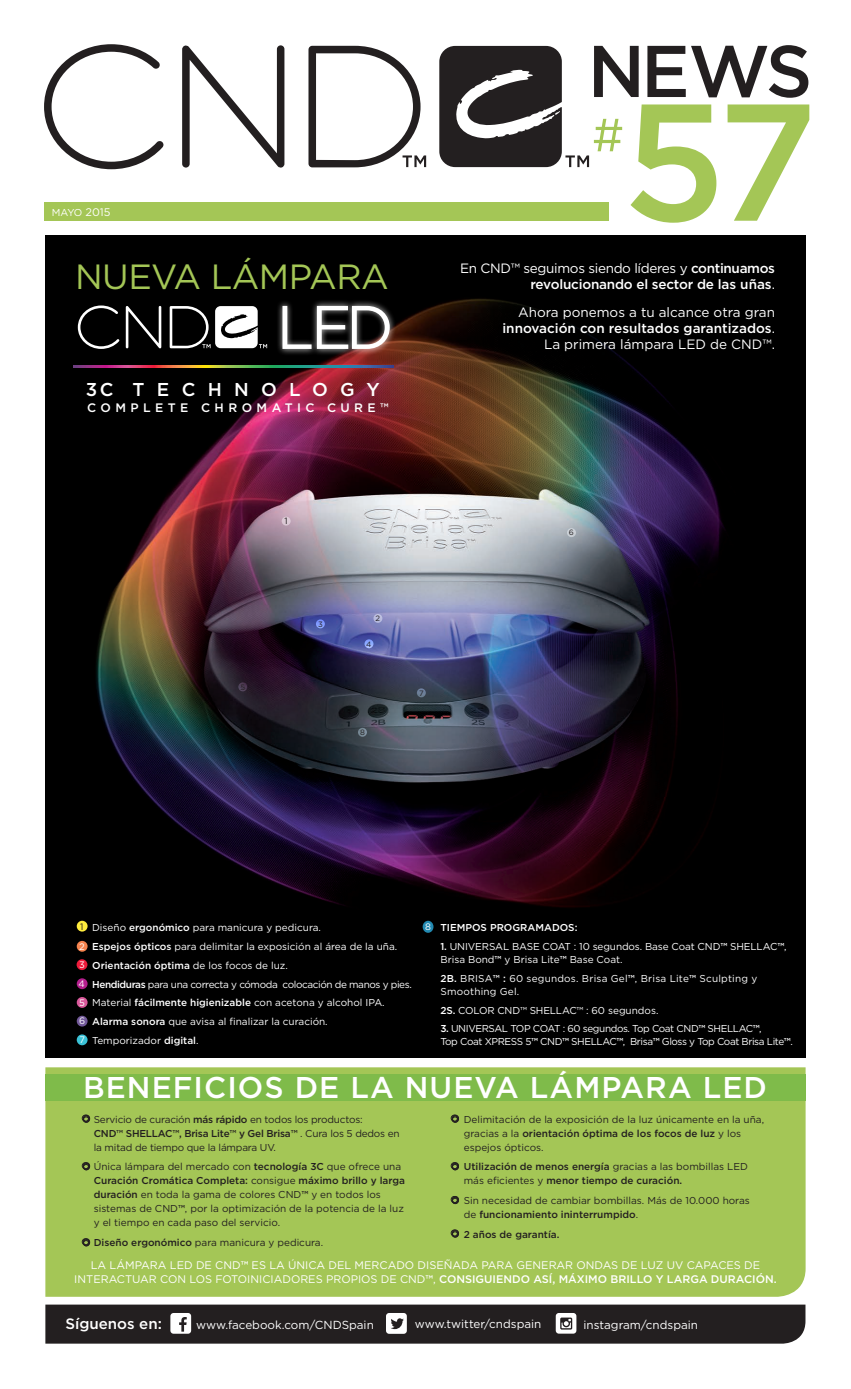
<style>
.page{position:relative;width:851px;height:1389px;background:#fff}
.page>*{position:absolute;margin:0;border:0;box-sizing:border-box;transform-origin:0 0}
.t1{font:500 166.1px "Gotham";color:#a4c656}
.t2{font:500 73.1px "Gotham";color:#231f20}
.t3{font:35px "Gotham";letter-spacing:-.015em;color:#a4c656}
.t4{font:500 30px "Gotham";letter-spacing:.035em;color:#fff}
.t5{font:500 18.6px "Gotham";letter-spacing:.66em;color:#fff}
.t6{font:500 15.1px "Gotham";color:#fff}
.t7{font:13.5px/16px "Gotham";color:#fff;text-align:right}
.t8{font:500 13.5px/16px "Gotham";letter-spacing:-.015em;color:#fff;text-align:right}
.t9{font:500 12.3px "Gotham";letter-spacing:.36em;color:#fff}
.t10{font:11.6px "Gotham";color:#fff}
.t11{font:11px/14.2px "Gotham";color:#fff;text-align:center}
.t12{font:10px/14px "Gotham";color:#231f20}
.t13{font:10px/18.7px "Gotham";letter-spacing:-.01em;color:#fff}
.t14{font:10px/14px "Gotham";letter-spacing:-.02em;color:#231f20}
.t15{font:10px/13px "Gotham";letter-spacing:-.04em;color:#fff}
.t16{font:500 10px/14px "Gotham";color:#231f20}
.t17{font:10px/13px "Gotham";letter-spacing:.02em;color:#fff}
.t18{font:500 10px "Gotham";color:#fff}
.t19{font:9.4px "Gotham";color:#fff}
.t20{font:9.4px "Gotham";color:#231f20}
.t21{font:9.1px "Gotham";color:#231f20}
.t22{font:7.7px "Gotham";color:#231f20}
.s1{font-size:11px}
.s2{font-weight:400}
.s3{font-weight:500}
</style>
<div class="page">
<div style="left:45px;top:1067px;width:760px;height:230px;background:#a4c656"></div>
<img style="left:45px;top:235px;width:760px;height:823px">
<div style="left:44px;top:202px;width:564px;height:19px;background:#a4c656"></div>
<svg style="left:44px;top:44px;width:382px;height:125px"></svg>
<svg style="left:439px;top:46px;width:183px;height:121px"></svg>
<svg style="left:45px;top:1305px;width:760px;height:39px;background:#2d292a"></svg>
<svg style="left:78px;top:306px;width:189px;height:43px"></svg>
<div style="left:276px;top:299px;width:120px;height:57px;background:#fff;opacity:.75"></div>
<svg style="left:282px;top:306px;width:107px;height:43px"></svg>
<svg style="left:74px;top:366px;width:320px;height:1px"></svg>
<div style="left:422px;top:921px;width:11px;height:12px;background:#2289b1;border-radius:50%"></div>
<div style="left:77px;top:921px;width:11px;height:11px;background:#ffec3d;border-radius:50%"></div>
<div style="left:77px;top:959px;width:10px;height:11px;background:#ed1a3a;border-radius:50%"></div>
<div style="left:77px;top:997px;width:11px;height:11px;background:#d9579a;border-radius:50%"></div>
<div style="left:77px;top:1034px;width:11px;height:11px;background:#3ac2d7;border-radius:50%"></div>
<div style="left:77px;top:941px;width:11px;height:11px;background:#f5834e;border-radius:50%"></div>
<div style="left:77px;top:978px;width:11px;height:11px;background:#b41e8d;border-radius:50%"></div>
<div style="left:77px;top:1016px;width:11px;height:11px;background:#725999;border-radius:50%"></div>
<svg style="left:281px;top:517px;width:9px;height:9px"></svg>
<svg style="left:316px;top:619px;width:9px;height:9px"></svg>
<svg style="left:238px;top:682px;width:9px;height:9px"></svg>
<svg style="left:417px;top:688px;width:9px;height:9px"></svg>
<svg style="left:358px;top:728px;width:9px;height:9px"></svg>
<div style="left:373px;top:614px;width:9px;height:9px;background:#b9bcde;border-radius:50%"></div>
<svg style="left:364px;top:639px;width:9px;height:9px"></svg>
<div style="left:567px;top:528px;width:9px;height:9px;background:#ccd1d7;border-radius:50%"></div>
<svg style="left:451px;top:1115px;width:7px;height:7px"></svg>
<svg style="left:451px;top:1163px;width:7px;height:7px"></svg>
<div style="left:452px;top:1197px;width:6px;height:7px;border:1px solid #231f20;border-radius:50%"></div>
<div style="left:452px;top:1196px;width:6px;height:7px;border:1px solid #231f20;border-radius:50%"></div>
<div style="left:451px;top:1196px;width:6px;height:7px;border:1px solid #231f20;border-radius:50%"></div>
<svg style="left:452px;top:1198px;width:5px;height:6px"></svg>
<svg style="left:451px;top:1230px;width:7px;height:7px"></svg>
<div style="left:83px;top:1116px;width:7px;height:6px;border:1px solid #231f20;border-radius:50%"></div>
<div style="left:83px;top:1115px;width:7px;height:6px;border:1px solid #231f20;border-radius:50%"></div>
<div style="left:82px;top:1115px;width:7px;height:6px;border:1px solid #231f20;border-radius:50%"></div>
<svg style="left:83px;top:1117px;width:6px;height:5px"></svg>
<div style="left:83px;top:1163px;width:7px;height:6px;border:1px solid #231f20;border-radius:50%"></div>
<div style="left:82px;top:1163px;width:7px;height:6px;border:1px solid #231f20;border-radius:50%"></div>
<svg style="left:83px;top:1164px;width:6px;height:6px"></svg>
<div style="left:83px;top:1240px;width:7px;height:6px;border:1px solid #231f20;border-radius:50%"></div>
<div style="left:83px;top:1239px;width:7px;height:6px;border:1px solid #231f20;border-radius:50%"></div>
<div style="left:82px;top:1239px;width:7px;height:6px;border:1px solid #231f20;border-radius:50%"></div>
<svg style="left:83px;top:1240px;width:6px;height:6px"></svg>
<div style="left:45px;top:1074px;width:760px;height:27px;background:#7fbb4a"></div>
<p class="t13" style="left:52px;top:203px;width:60px">MAYO <span class="s1">2015</span></p>
<h2 class="t2" style="left:587px;top:23px;width:226px">NEWS</h2>
<h1 class="t1" style="left:622px;top:53px;width:196px">57</h1>
<h3 class="t3" style="left:75px;top:255px;width:315px">NUEVA LÁMPARA</h3>
<h3 class="t8" style="left:460px;top:260px;width:316px"><span class="s2">En CND™ seguimos siendo líderes y</span> continuamos revolucionando el sector de las uñas<span class="s2">.</span></h3>
<h3 class="t7" style="left:502px;top:304px;width:274px">Ahora ponemos a tu alcance otra gran <span class="s3">innovación con resultados garantizados</span>.<br>La primera lámpara LED de CND™.</h3>
<h3 class="t5" style="left:86px;top:377px;width:295px">3C TECHNOLOGY</h3>
<p class="t9" style="left:87px;top:400px;width:303px">COMPLETE CHROMATIC CURE™</p>
<p class="t22" style="left:240px;top:682px;width:6px">5</p>
<p class="t21" style="left:284px;top:515px;width:5px">1</p>
<p class="t22" style="left:318px;top:619px;width:6px">3</p>
<p class="t22" style="left:375px;top:614px;width:6px">2</p>
<p class="t22" style="left:366px;top:639px;width:7px">4</p>
<p class="t22" style="left:360px;top:727px;width:6px">8</p>
<p class="t22" style="left:419px;top:688px;width:6px">7</p>
<p class="t22" style="left:569px;top:528px;width:6px">6</p>
<p class="t20" style="left:80px;top:920px;width:5px">1</p>
<p class="t19" style="left:79px;top:959px;width:7px">3</p>
<p class="t19" style="left:79px;top:996px;width:7px">5</p>
<p class="t19" style="left:80px;top:1034px;width:7px">7</p>
<p class="t13" style="left:92px;top:918px;width:230px">Diseño <span class="s3">ergonómico</span> para manicura y pedicura.</p>
<p class="t19" style="left:425px;top:920px;width:7px">8</p>
<p class="t13" style="left:92px;top:937px;width:321px"><span class="s3">Espejos ópticos</span> para delimitar la exposición al área de la uña.<br><span class="s3">Orientación óptima</span> de los focos de luz.<br><span class="s3">Hendiduras</span> para una correcta y cómoda colocación de manos y pies.<br>Material <span class="s3">fácilmente higienizable</span> con acetona y alcohol IPA.<br><span class="s3">Alarma sonora</span> que avisa al finalizar la curación.<br>Temporizador <span class="s3">digital</span>.</p>
<p class="t19" style="left:79px;top:940px;width:7px">2</p>
<p class="t19" style="left:79px;top:978px;width:8px">4</p>
<p class="t19" style="left:79px;top:1015px;width:8px">6</p>
<p class="t18" style="left:440px;top:921px;width:138px">TIEMPOS PROGRAMADOS:</p>
<p class="t13" style="left:440px;top:940px;width:347px;line-height:13px"><span class="s3">1.</span> UNIVERSAL BASE COAT : 10 segundos. Base Coat CND<span class="s3">™</span> SHELLAC<span class="s3">™</span>,<br>Brisa Bond<span class="s3">™</span> y Brisa Lite<span class="s3">™</span> Base Coat.</p>
<p class="t17" style="left:440px;top:972px;width:318px"><span class="s3">2B.</span> BRISA<span class="s3">™ :</span> 60 segundos. Brisa Gel<span class="s3">™</span>, Brisa Lite<span class="s3">™</span> Sculpting y<br>Smoothing Gel.</p>
<p class="t13" style="left:440px;top:1000px;width:219px"><span class="s3">2S.</span> COLOR CND™ SHELLAC™ : 60 segundos.</p>
<p class="t15" style="left:440px;top:1022px;width:354px"><span class="s3">3.</span> UNIVERSAL TOP COAT : 60 segundos. Top Coat CND<span class="s3">™</span> SHELLAC<span class="s3">™</span>,<br>Top Coat XPRESS 5<span class="s3">™</span> CND<span class="s3">™</span> SHELLAC<span class="s3">™</span>, Brisa<span class="s3">™</span> Gloss y Top Coat Brisa Lite<span class="s3">™</span>.</p>
<h3 class="t4" style="left:83px;top:1068px;width:685px">BENEFICIOS DE LA NUEVA LÁMPARA LED</h3>
<p class="t14" style="left:94px;top:1112px;width:307px">Servicio de curación <span class="s3">más rápido</span> en todos los productos:<br><span class="s3">CND™ SHELLAC™, Brisa Lite™ y Gel Brisa™</span> . Cura los 5 dedos en la mitad de tiempo que la lámpara UV.</p>
<p class="t12" style="left:94px;top:1160px;width:313px">Única lámpara del mercado con <span class="s3">tecnología 3C</span> que ofrece una <span class="s3">Curación Cromática Completa:</span> consigue <span class="s3">máximo brillo y larga duración</span> en toda la gama de colores CND<span class="s3">™</span> y en todos los sistemas de CND<span class="s3">™</span>, por la optimización de la potencia de la luz y el tiempo en cada paso del servicio.</p>
<p class="t12" style="left:94px;top:1235px;width:231px"><span class="s3">Diseño ergonómico</span> para manicura y pedicura.</p>
<p class="t12" style="left:463px;top:1112px;width:302px">Delimitación de la exposición de la luz únicamente en la uña, gracias a la <span class="s3">orientación óptima de los focos de luz</span> y los espejos ópticos.</p>
<p class="t16" style="left:463px;top:1160px;width:285px">Utilización de menos energía <span class="s2">gracias a las bombillas LED más eficientes y</span> menor tiempo de curación.</p>
<p class="t12" style="left:463px;top:1193px;width:287px">Sin necesidad de cambiar bombillas. Más de 10.000 horas de <span class="s3">funcionamiento ininterrumpido</span>.</p>
<p class="t16" style="left:463px;top:1227px;width:97px">2 años de garantía.</p>
<p class="t11" style="left:74px;top:1258px;width:703px">LA LÁMPARA LED DE CND<span class="s3">™</span> ES LA ÚNICA DEL MERCADO DISEÑADA PARA GENERAR ONDAS DE LUZ UV CAPACES DE<br>INTERACTUAR CON LOS FOTOINICIADORES PROPIOS DE CND<span class="s3">™</span>, <span class="s3">CONSIGUIENDO ASÍ, MÁXIMO BRILLO Y LARGA DURACIÓN.</span></p>
<h3 class="t6" style="left:65px;top:1313px;width:98px">Síguenos en:</h3>
<p class="t10" style="left:196px;top:1317px;width:179px">www.facebook.com/CNDSpain</p>
<p class="t10" style="left:415px;top:1316px;width:128px">www.twitter/cndspain</p>
<p class="t10" style="left:583px;top:1317px;width:116px">instagram/cndspain</p>
</div>
